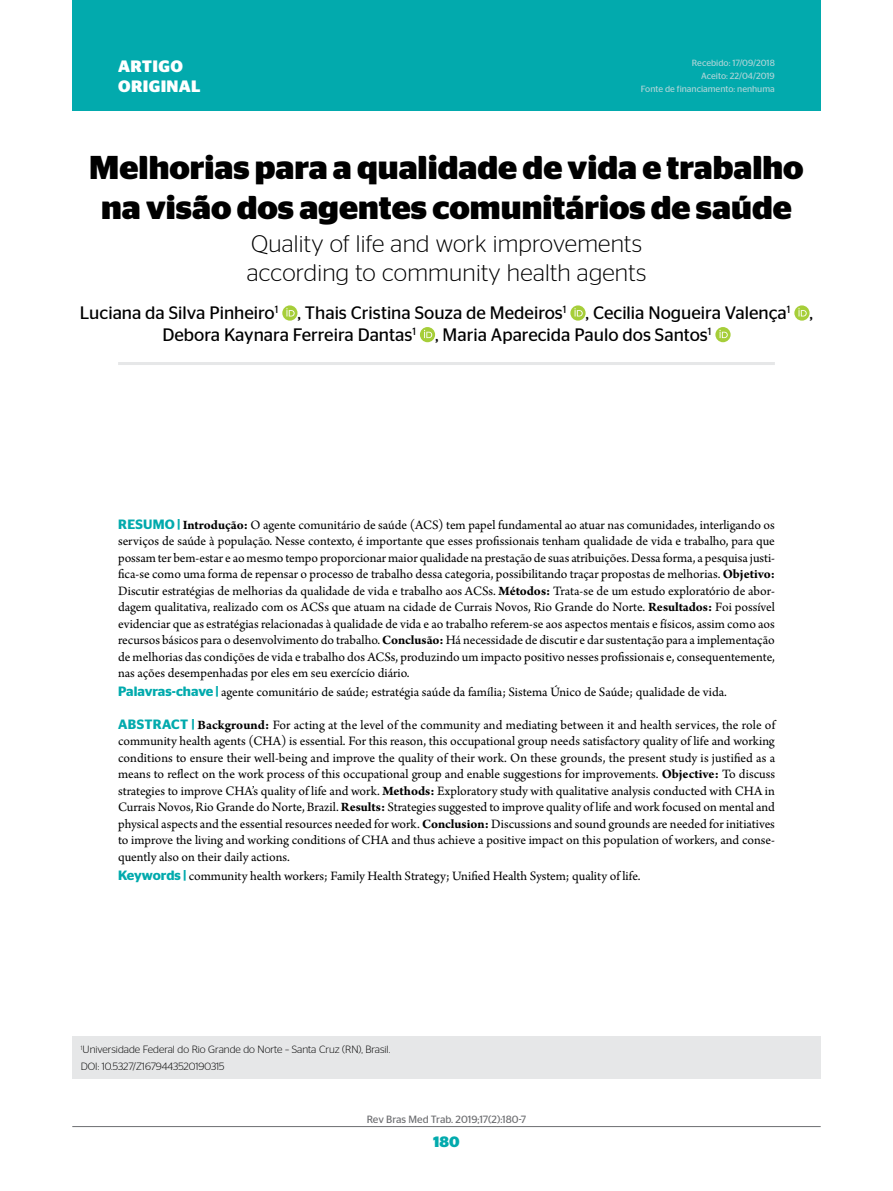
<style>
.page{position:relative;width:893px;height:1191px;background:#fff}
.page>*{position:absolute;margin:0;border:0;box-sizing:border-box;transform-origin:0 0}
.t1{font:700 33px/39.6px "Stag Sans";color:#000;text-align:center}
.t2{font:300 24px/28.8px "Stag Sans";letter-spacing:.01em;color:#000}
.t3{font:18px/21.6px "Stag Sans";color:#000}
.t4{font:700 16.5px/19.8px "Stag Sans";letter-spacing:.02em;color:#fff}
.t5{font:700 15px "Stag Sans";color:#02aaad}
.t6{font:13.5px/16.5px "Arno Pro";color:#000;text-align:justify}
.t7{font:300 10.5px/16.8px "Stag Sans";color:#000}
.t8{font:10.5px "Stag Sans";color:#6d6e71}
.t9{font:9px/12.9px "Stag Sans";color:#afd5d8;text-align:right}
.s1{font-family:"Stag Sans";font-weight:600;color:#02aaad}
.s2{font-weight:700}
</style>
<div class="page">
<hr style="left:72px;top:1126px;width:749px;height:1px;background:#6d6e71">
<div style="left:72px;top:0;width:749px;height:111px;background:#02aaad"></div>
<div style="left:72px;top:1036px;width:749px;height:42px;background:#e6e7e8"></div>
<hr style="left:118px;top:362px;width:657px;height:3px;background:#e6e7e8">
<svg style="left:282px;top:305px;width:15px;height:16px"></svg>
<svg style="left:286px;top:308px;width:9px;height:8px"></svg>
<svg style="left:570px;top:305px;width:16px;height:16px"></svg>
<svg style="left:574px;top:308px;width:9px;height:8px"></svg>
<svg style="left:794px;top:305px;width:15px;height:16px"></svg>
<svg style="left:798px;top:308px;width:9px;height:8px"></svg>
<div style="left:420px;top:327px;width:15px;height:15px;background:#a6ce39;border-radius:50%"></div>
<svg style="left:424px;top:330px;width:8px;height:8px"></svg>
<svg style="left:715px;top:327px;width:16px;height:15px"></svg>
<svg style="left:719px;top:330px;width:9px;height:8px"></svg>
<p class="t4" style="left:118px;top:56px;width:84px">ARTIGO<br>ORIGINAL</p>
<p class="t9" style="left:641px;top:56px;width:136px">Recebido: 17/09/2018<br>Aceito: 22/04/2019<br>Fonte de financiamento: nenhuma</p>
<h1 class="t1" style="left:89px;top:148px;width:716px">Melhorias para a qualidade de vida e trabalho na visão dos agentes comunitários de saúde</h1>
<h2 class="t2" style="left:247px;top:229px;width:401px">Quality of life and work improvements according to community health agents</h2>
<h3 class="t3" style="left:162px;top:302px;width:652px;text-indent:-82px">Luciana da Silva Pinheiro<sup>1</sup> , Thais Cristina Souza de Medeiros<sup>1</sup> , Cecilia Nogueira Valença<sup>1</sup> ,<br>Debora Kaynara Ferreira Dantas<sup>1</sup> , Maria Aparecida Paulo dos Santos<sup>1</sup></h3>
<p class="t6" style="left:118px;top:517px;width:658px"><span class="s1">RESUMO |</span> <span class="s2">Introdução:</span> O agente comunitário de saúde (ACS) tem papel fundamental ao atuar nas comunidades, interligando os serviços de saúde à população. Nesse contexto, é importante que esses profissionais tenham qualidade de vida e trabalho, para que possam ter bem-estar e ao mesmo tempo proporcionar maior qualidade na prestação de suas atribuições. Dessa forma, a pesquisa justi&shy;fica-se como uma forma de repensar o processo de trabalho dessa categoria, possibilitando traçar propostas de melhorias. <span class="s2">Objetivo:<br></span>Discutir estratégias de melhorias da qualidade de vida e trabalho aos ACSs. <span class="s2">Métodos:</span> Trata-se de um estudo exploratório de abor&shy;dagem qualitativa, realizado com os ACSs que atuam na cidade de Currais Novos, Rio Grande do Norte. <span class="s2">Resultados:</span> Foi possível evidenciar que as estratégias relacionadas à qualidade de vida e ao trabalho referem-se aos aspectos mentais e físicos, assim como aos recursos básicos para o desenvolvimento do trabalho. <span class="s2">Conclusão:</span> Há necessidade de discutir e dar sustentação para a implementação de melhorias das condições de vida e trabalho dos ACSs, produzindo um impacto positivo nesses profissionais e, consequentemente, nas ações desempenhadas por eles em seu exercício diário.</p>
<p class="t6" style="left:118px;top:684px;width:610px"><span class="s1">Palavras-chave |</span> agente comunitário de saúde; estratégia saúde da família; Sistema Único de Saúde; qualidade de vida.</p>
<p class="t6" style="left:118px;top:717px;width:659px"><span class="s1">ABSTRACT |</span> <span class="s2">Background:</span> For acting at the level of the community and mediating between it and health services, the role of community health agents (CHA) is essential. For this reason, this occupational group needs satisfactory quality of life and working conditions to ensure their well-being and improve the quality of their work. On these grounds, the present study is justified as a means to reflect on the work process of this occupational group and enable suggestions for improvements. <span class="s2">Objective:</span> To discuss strategies to improve CHA’s quality of life and work. <span class="s2">Methods:</span> Exploratory study with qualitative analysis conducted with CHA in Currais Novos, Rio Grande do Norte, Brazil. <span class="s2">Results:</span> Strategies suggested to improve quality of life and work focused on mental and physical aspects and the essential resources needed for work. <span class="s2">Conclusion:</span> Discussions and sound grounds are needed for initiatives to improve the living and working conditions of CHA and thus achieve a positive impact on this population of workers, and conse&shy;quently also on their daily actions.</p>
<p class="t6" style="left:118px;top:868px;width:524px"><span class="s1">Keywords |</span> community health workers; Family Health Strategy; Unified Health System; quality of life.</p>
<p class="t7" style="left:81px;top:1041px;width:311px"><sup>1</sup>Universidade Federal do Rio Grande do Norte – Santa Cruz (RN), Brasil.<br>DOI: 10.5327/Z1679443520190315</p>
<p class="t8" style="left:367px;top:1113px;width:161px">Rev Bras Med Trab. 2019;17(2):180-7</p>
<p class="t5" style="left:433px;top:1132px;width:28px">180</p>
</div>
